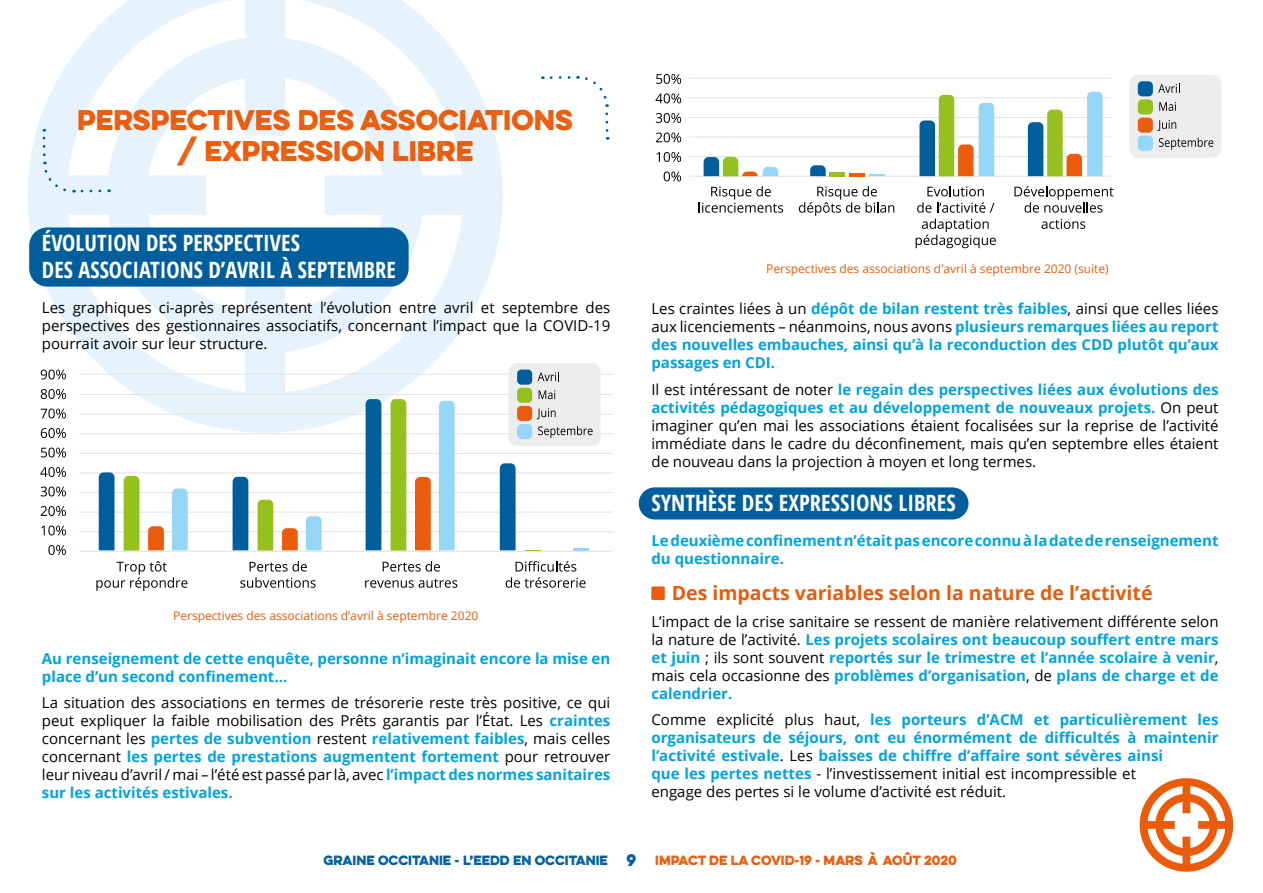
<style>
.page{position:relative;width:1263px;height:893px;background:#fff}
.page>*{position:absolute;margin:0;border:0;box-sizing:border-box;transform-origin:0 0}
.t1{font:700 25.5px/30.6px "Eveleth Dot";color:#ea5b0b;text-align:center}
.Sous-titres{font:700 condensed 22.5px/27px "Open Sans";color:#fff}
.t2{font:700 19.5px "Open Sans";color:#ea5b0b}
.t3{font:700 15px/18px "Open Sans";color:#00a3df}
.t4{font:15px/18px "Open Sans";color:#000;text-align:justify}
.t5{font:700 15px "Eveleth Dot";color:#005e9d}
.Texte_courant{font:12px "Open Sans";color:#ea5b0b}
.t6{font:700 12px "Eveleth Dot";color:#005e9d}
.t7{font:700 12px "Eveleth Dot";color:#ea5b0b}
.s1{font-weight:700;color:#00a3df}
.s2{font-weight:400;color:#000}
.s3{font-family:"Web Hosting Hub Glyphs";font-weight:400;font-size:13.5px}
</style>
<div class="page">
<svg style="left:1140px;top:778px;width:93px;height:94px"></svg>
<svg style="left:28px;top:0;width:475px;height:433px"></svg>
<div style="left:29px;top:227px;width:380px;height:60px;background:#005e9d;border-radius:18px"></div>
<div style="left:639px;top:487px;width:329px;height:32px;background:#005e9d;border-radius:16px"></div>
<svg style="left:74px;top:190px;width:26px;height:3px"></svg>
<svg style="left:42px;top:162px;width:26px;height:31px"></svg>
<svg style="left:43px;top:129px;width:3px;height:26px"></svg>
<svg style="left:551px;top:76px;width:58px;height:31px"></svg>
<svg style="left:605px;top:114px;width:3px;height:26px"></svg>
<hr style="left:79px;top:531px;width:534px;height:1px;background:#e3e3e3">
<hr style="left:79px;top:512px;width:534px;height:1px;background:#e3e3e3">
<hr style="left:79px;top:492px;width:534px;height:1px;background:#e3e3e3">
<hr style="left:79px;top:472px;width:534px;height:1px;background:#e3e3e3">
<hr style="left:79px;top:453px;width:534px;height:1px;background:#e3e3e3">
<hr style="left:79px;top:433px;width:534px;height:1px;background:#e3e3e3">
<hr style="left:79px;top:414px;width:534px;height:1px;background:#e3e3e3">
<hr style="left:79px;top:394px;width:534px;height:1px;background:#e3e3e3">
<hr style="left:79px;top:374px;width:534px;height:1px;background:#e3e3e3">
<hr style="left:79px;top:551px;width:534px;height:1px;background:#e3e3e3">
<div style="left:508px;top:363px;width:93px;height:83px;background:#ededed;border-radius:9px"></div>
<div style="left:517px;top:370px;width:15px;height:15px;background:#005e9d;border-radius:4px"></div>
<div style="left:517px;top:406px;width:15px;height:15px;background:#ea5b0b;border-radius:4px"></div>
<div style="left:517px;top:424px;width:15px;height:15px;background:#96d6f7;border-radius:4px"></div>
<div style="left:517px;top:388px;width:15px;height:15px;background:#95c11f;border-radius:4px"></div>
<svg style="left:538px;top:372px;width:21px;height:9px"></svg>
<svg style="left:539px;top:390px;width:16px;height:9px"></svg>
<svg style="left:537px;top:408px;width:19px;height:11px"></svg>
<svg style="left:538px;top:426px;width:55px;height:12px"></svg>
<svg style="left:41px;top:370px;width:25px;height:9px"></svg>
<svg style="left:41px;top:389px;width:25px;height:10px"></svg>
<svg style="left:41px;top:409px;width:25px;height:9px"></svg>
<svg style="left:41px;top:428px;width:25px;height:10px"></svg>
<svg style="left:41px;top:448px;width:25px;height:9px"></svg>
<svg style="left:40px;top:467px;width:26px;height:10px"></svg>
<svg style="left:41px;top:487px;width:25px;height:9px"></svg>
<svg style="left:41px;top:506px;width:25px;height:10px"></svg>
<svg style="left:41px;top:526px;width:25px;height:9px"></svg>
<svg style="left:48px;top:545px;width:18px;height:10px"></svg>
<svg style="left:96px;top:561px;width:91px;height:30px"></svg>
<svg style="left:240px;top:561px;width:76px;height:27px"></svg>
<svg style="left:383px;top:561px;width:57px;height:11px"></svg>
<svg style="left:365px;top:579px;width:92px;height:9px"></svg>
<svg style="left:506px;top:561px;width:80px;height:27px"></svg>
<svg style="left:148px;top:526px;width:16px;height:24px"></svg>
<svg style="left:172px;top:488px;width:16px;height:62px"></svg>
<svg style="left:99px;top:472px;width:15px;height:78px"></svg>
<svg style="left:124px;top:476px;width:15px;height:75px"></svg>
<svg style="left:282px;top:528px;width:16px;height:22px"></svg>
<svg style="left:306px;top:516px;width:16px;height:34px"></svg>
<svg style="left:233px;top:477px;width:15px;height:73px"></svg>
<svg style="left:257px;top:500px;width:16px;height:51px"></svg>
<hr style="left:573px;top:548px;width:16px;height:3px;background:#96d6f7">
<svg style="left:500px;top:463px;width:16px;height:87px"></svg>
<svg style="left:525px;top:550px;width:15px;height:1px"></svg>
<svg style="left:415px;top:477px;width:16px;height:73px"></svg>
<div style="left:439px;top:401px;width:16px;height:149px;background:#96d6f7"></div>
<div style="left:366px;top:399px;width:15px;height:151px;background:#005e9d"></div>
<div style="left:391px;top:399px;width:15px;height:152px;background:#95c11f"></div>
<svg style="left:656px;top:74px;width:25px;height:10px"></svg>
<svg style="left:655px;top:93px;width:26px;height:10px"></svg>
<svg style="left:656px;top:113px;width:25px;height:10px"></svg>
<svg style="left:656px;top:132px;width:25px;height:10px"></svg>
<svg style="left:656px;top:152px;width:25px;height:10px"></svg>
<svg style="left:664px;top:171px;width:17px;height:10px"></svg>
<svg style="left:699px;top:186px;width:84px;height:27px"></svg>
<svg style="left:799px;top:186px;width:95px;height:30px"></svg>
<svg style="left:1014px;top:186px;width:99px;height:27px"></svg>
<svg style="left:1041px;top:219px;width:44px;height:10px"></svg>
<svg style="left:927px;top:186px;width:57px;height:10px"></svg>
<svg style="left:915px;top:202px;width:81px;height:46px"></svg>
<hr style="left:689px;top:156px;width:422px;height:1px;background:#e3e3e3">
<hr style="left:689px;top:136px;width:422px;height:2px;background:#e3e3e3">
<hr style="left:689px;top:117px;width:422px;height:1px;background:#e3e3e3">
<hr style="left:689px;top:97px;width:422px;height:1px;background:#e3e3e3">
<hr style="left:689px;top:78px;width:422px;height:1px;background:#e3e3e3">
<hr style="left:689px;top:176px;width:422px;height:1px;background:#e3e3e3">
<svg style="left:979px;top:103px;width:15px;height:73px"></svg>
<svg style="left:919px;top:95px;width:54px;height:81px"></svg>
<svg style="left:1028px;top:92px;width:74px;height:84px"></svg>
<hr style="left:849px;top:173px;width:15px;height:3px;background:#ea5b0b">
<svg style="left:869px;top:175px;width:16px;height:1px"></svg>
<svg style="left:810px;top:165px;width:16px;height:11px"></svg>
<hr style="left:829px;top:172px;width:16px;height:4px;background:#95c11f">
<svg style="left:704px;top:157px;width:74px;height:20px"></svg>
<div style="left:1129px;top:75px;width:92px;height:83px;background:#ededed;border-radius:9px"></div>
<div style="left:1138px;top:81px;width:15px;height:15px;background:#005e9d;border-radius:4px"></div>
<div style="left:1138px;top:118px;width:15px;height:15px;background:#ea5b0b;border-radius:4px"></div>
<div style="left:1138px;top:136px;width:15px;height:15px;background:#96d6f7;border-radius:4px"></div>
<div style="left:1138px;top:99px;width:15px;height:16px;background:#95c11f;border-radius:4px"></div>
<svg style="left:1158px;top:84px;width:19px;height:9px"></svg>
<svg style="left:1159px;top:102px;width:17px;height:9px"></svg>
<svg style="left:1157px;top:120px;width:19px;height:11px"></svg>
<svg style="left:1159px;top:138px;width:54px;height:12px"></svg>
<p class="t1" style="left:77px;top:104px;width:497px">PERSPECTIVES DES ASSOCIATIONS / EXPRESSION LIBRE</p>
<p class="Sous-titres" style="left:42px;top:229px;width:355px">ÉVOLUTION DES PERSPECTIVES<br>DES ASSOCIATIONS D’AVRIL À SEPTEMBRE</p>
<p class="t4" style="left:42px;top:298px;width:570px">Les graphiques ci-après représentent l’évolution entre avril et septembre des perspectives des gestionnaires associatifs, concernant l’impact que la COVID-19 pourrait avoir sur leur structure.</p>
<p class="Texte_courant" style="left:173px;top:608px;width:307px">Perspectives des associations d’avril à septembre 2020</p>
<p class="t3" style="left:42px;top:649px;width:570px">Au renseignement de cette enquête, personne n’imaginait encore la mise en place d’un second confinement…</p>
<p class="t4" style="left:42px;top:693px;width:570px">La situation des associations en termes de trésorerie reste très positive, ce qui peut expliquer la faible mobilisation des Prêts garantis par l’État. Les <span class="s1">craintes </span>concernant les <span class="s1">pertes de subvention</span> restent <span class="s1">relativement faibles</span>, mais celles concernant <span class="s1">les pertes de prestations augmentent fortement</span> pour retrouver leur niveau d’avril / mai – l’été est passé par là, avec <span class="s1">l’impact des normes sanitaires sur les activités estivales.</span></p>
<p class="Texte_courant" style="left:766px;top:261px;width:344px">Perspectives des associations d’avril à septembre 2020 (suite)</p>
<p class="t3" style="left:651px;top:300px;width:569px;text-align:justify"><span class="s2">Les craintes liées à un</span> dépôt de bilan restent très faibles<span class="s2">, ainsi que celles liées aux licenciements – néanmoins, nous avons</span> plusieurs remarques liées au report des nouvelles embauches, ainsi qu’à la reconduction des CDD plutôt qu’aux passages en CDI.</p>
<p class="t4" style="left:651px;top:380px;width:569px">Il est intéressant de noter <span class="s1">le regain des perspectives liées aux évolutions des activités pédagogiques et au développement de nouveaux projets.</span> On peut imaginer qu’en mai les associations étaient focalisées sur la reprise de l’activité immédiate dans le cadre du déconfinement, mais qu’en septembre elles étaient de nouveau dans la projection à moyen et long termes.</p>
<p class="Sous-titres" style="left:651px;top:489px;width:306px">SYNTHÈSE DES EXPRESSIONS LIBRES</p>
<p class="t3" style="left:651px;top:531px;width:568px">Le deuxième confinement n’était pas encore connu à la date de renseignement du questionnaire.</p>
<p class="t2" style="left:651px;top:579px;width:503px"><span class="s3">stop</span> Des impacts variables selon la nature de l’activité</p>
<p class="t3" style="left:651px;top:612px;width:569px;text-align:justify"><span class="s2">L’impact de la crise sanitaire se ressent de manière relativement différente selon la nature de l’activité.</span> Les projets scolaires ont beaucoup souffert entre mars et juin <span class="s2">; ils sont souvent</span> reportés sur le trimestre et l’année scolaire à venir<span class="s2">, mais cela occasionne des</span> problèmes d’organisation<span class="s2">, de</span> plans de charge et de calendrier.</p>
<p class="t3" style="left:651px;top:710px;width:568px"><span class="s2">Comme explicité plus haut,</span> les porteurs d’ACM et particulièrement les organisateurs de séjours, ont eu énormément de difficultés à maintenir l’activité estivale<span class="s2">. Les</span> baisses de chiffre d’affaire sont sévères ainsi<br>que les pertes nettes <span class="s2">- l’investissement initial est incompressible et<br>engage des pertes si le volume d’activité est réduit.</span></p>
<p class="t6" style="left:324px;top:851px;width:286px">GRAINE OCCITANIE - L’EEDD EN OCCITANIE</p>
<p class="t5" style="left:627px;top:848px;width:11px">9</p>
<p class="t7" style="left:655px;top:851px;width:303px">IMPACT DE LA COVID-19 - MARS À AOÛT 2020</p>
</div>
